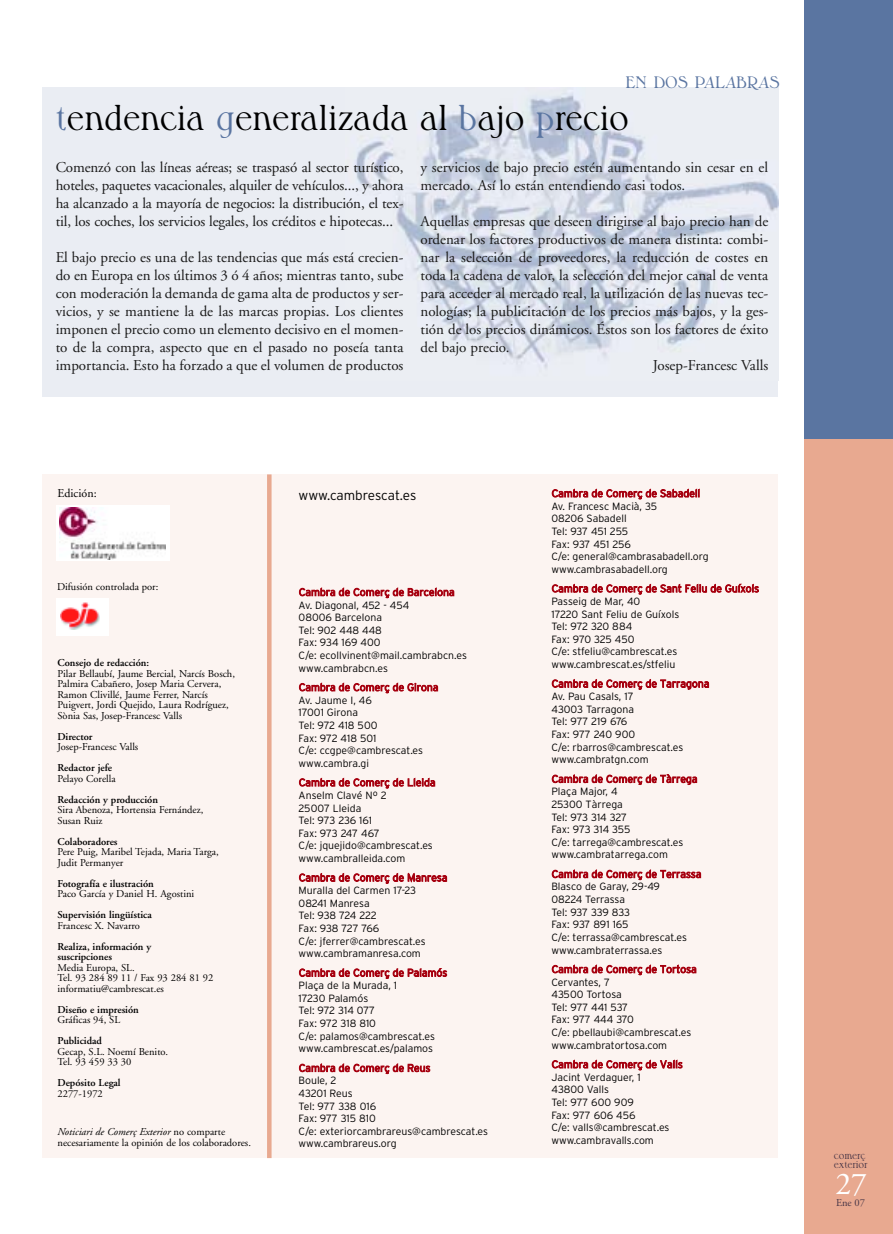
<style>
.page{position:relative;width:893px;height:1234px;background:#fff}
.page>*{position:absolute;margin:0;border:0;box-sizing:border-box;transform-origin:0 0}
.t1{font:36.6px "Cg Musketeer";color:#000}
.t2{font:31.65px "Adobe Garamond";color:#fff}
.t3{font:16.8px "Cg Musketeer";color:#5a75a1}
.t4{font:15px/18px "Adobe Garamond";color:#1a1a1a;text-align:justify}
.t5{font:300 13.5px "Interstate";letter-spacing:-.005em;color:#000}
.t6{font:12px "Adobe Garamond";color:#000}
.t7{font:300 10.5px/12.6px "Interstate";color:#000}
.t8{font:10.5px/10.5px "Adobe Garamond";color:#000}
.t9{font:300 10.5px "Interstate";color:#a6000f}
.t10{font:600 10.5px/10.5px "Adobe Garamond";color:#000}
.t11{font:10.5px/9px "Cg Musketeer";color:#473546}
.t12{font:10.5px "Adobe Garamond";color:#473546}
.s1{color:#5a75a1}
.s2{font-style:italic}
</style>
<div class="page">
<div style="left:804px;top:387px;width:89px;height:846px;background:#e8a990"></div>
<div style="left:43px;top:474px;width:735px;height:683px;background:#fcf4f1"></div>
<div style="left:43px;top:87px;width:735px;height:310px;background:#eaedf3"></div>
<img style="left:356px;top:93px;width:422px;height:275px">
<div style="left:804px;top:0;width:89px;height:438px;background:#5a75a1"></div>
<div style="left:56px;top:505px;width:113px;height:56px;background:#fff"></div>
<img style="left:59px;top:508px;width:107px;height:51px">
<div style="left:56px;top:598px;width:53px;height:37px;background:#fff"></div>
<img style="left:61px;top:602px;width:38px;height:27px">
<div style="left:267px;top:474px;width:5px;height:683px;background:#e8a990"></div>
<h3 class="t3" style="left:626px;top:72px;width:156px">EN DOS PALABRAS</h3>
<h1 class="t1" style="left:56px;top:96px;width:575px"><span class="s1">t</span>endencia <span class="s1">g</span>eneralizada al <span class="s1">b</span>ajo <span class="s1">p</span>recio</h1>
<p class="t4" style="left:56px;top:159px;width:349px">Comenzó con las líneas aéreas; se traspasó al sector turístico, hoteles, paquetes vacacionales, alquiler de vehículos..., y ahora ha alcanzado a la mayoría de negocios: la distribución, el tex&shy;til, los coches, los servicios legales, los créditos e hipotecas...</p>
<p class="t4" style="left:56px;top:249px;width:349px">El bajo precio es una de las tendencias que más está crecien&shy;do en Europa en los últimos 3 ó 4 años; mientras tanto, sube con moderación la demanda de gama alta de productos y ser&shy;vicios, y se mantiene la de las marcas propias. Los clientes imponen el precio como un elemento decisivo en el momen&shy;to de la compra, aspecto que en el pasado no poseía tanta importancia. Esto ha forzado a que el volumen de productos</p>
<h3 class="t4" style="left:420px;top:159px;width:349px">y servicios de bajo precio estén aumentando sin cesar en el mercado. Así lo están entendiendo casi todos.</h3>
<h3 class="t4" style="left:420px;top:213px;width:349px">Aquellas empresas que deseen dirigirse al bajo precio han de</h3>
<h3 class="t4" style="left:420px;top:231px;width:349px">ordenar los factores productivos de manera distinta: combi-</h3>
<h3 class="t4" style="left:420px;top:249px;width:349px">nar la selección de proveedores, la reducción de costes en</h3>
<h3 class="t4" style="left:420px;top:267px;width:349px">toda la cadena de valor, la selección del mejor canal de venta</h3>
<h3 class="t4" style="left:420px;top:285px;width:349px">para acceder al mercado real, la utilización de las nuevas tec-</h3>
<h3 class="t4" style="left:420px;top:303px;width:349px">nologías; la publicitación de los precios más bajos, y la ges-</h3>
<h3 class="t4" style="left:420px;top:321px;width:349px">tión de los precios dinámicos. Éstos son los factores de éxito</h3>
<h3 class="t4" style="left:420px;top:339px;width:91px">del bajo precio.</h3>
<h3 class="t4" style="left:653px;top:357px;width:117px">Josep-Francesc Valls</h3>
<p class="t6" style="left:58px;top:488px;width:41px">Edición:</p>
<p class="t8" style="left:57px;top:581px;width:103px">Difusión controlada por:</p>
<p class="t10" style="left:58px;top:658px;width:93px">Consejo de redacción:</p>
<p class="t8" style="left:58px;top:668px;width:179px">Pilar Bellaubí, Jaume Bercial, Narcís Bosch, Palmira Cabañero, Josep Maria Cervera, Ramon Clivillé, Jaume Ferrer, Narcís Puigvert, Jordi Quejido, Laura Rodríguez, Sònia Sas, Josep-Francesc Valls</p>
<p class="t10" style="left:58px;top:731px;width:37px">Director</p>
<p class="t8" style="left:58px;top:742px;width:82px">Josep-Francesc Valls</p>
<p class="t10" style="left:58px;top:763px;width:56px">Redactor jefe</p>
<p class="t8" style="left:58px;top:773px;width:60px">Pelayo Corella</p>
<p class="t10" style="left:58px;top:794px;width:102px">Redacción y producción</p>
<p class="t8" style="left:58px;top:805px;width:147px">Sira Abenoza, Hortensia Fernández,<br>Susan Ruiz</p>
<p class="t10" style="left:58px;top:836px;width:62px">Colaboradores</p>
<p class="t8" style="left:58px;top:847px;width:163px">Pere Puig, Maribel Tejada, Maria Targa,<br>Judit Permanyer</p>
<p class="t10" style="left:58px;top:878px;width:98px">Fotografía e ilustración</p>
<p class="t8" style="left:58px;top:889px;width:138px">Paco García y Daniel H. Agostini</p>
<p class="t10" style="left:58px;top:910px;width:96px">Supervisión lingüística</p>
<p class="t8" style="left:58px;top:920px;width:84px">Francesc X. Navarro</p>
<p class="t10" style="left:58px;top:941px;width:95px">Realiza, información y suscripciones</p>
<p class="t8" style="left:58px;top:962px;width:157px">Media Europa, SL.<br>Tel. 93 284 89 11 / Fax 93 284 81 92 informatiu@cambrescat.es</p>
<p class="t10" style="left:58px;top:1004px;width:83px">Diseño e impresión</p>
<p class="t8" style="left:58px;top:1015px;width:64px">Gráficas 94, SL</p>
<p class="t10" style="left:58px;top:1036px;width:46px">Publicidad</p>
<p class="t8" style="left:58px;top:1046px;width:112px">Gecap, S.L. Noemí Benito.<br>Tel. 93 459 33 30</p>
<p class="t10" style="left:58px;top:1078px;width:65px">Depósito Legal</p>
<p class="t8" style="left:58px;top:1088px;width:47px">2277-1972</p>
<p class="t8" style="left:58px;top:1127px;width:195px"><span class="s2">Noticiari de Comerç Exterior</span> no comparte necesariamente la opinión de los colaboradores.</p>
<p class="t5" style="left:299px;top:487px;width:119px">www.cambrescat.es</p>
<p class="t9" style="left:299px;top:586px;width:157px">Cambra de Comerç de Barcelona</p>
<p class="t7" style="left:299px;top:598px;width:170px">Av. Diagonal, 452 - 454<br>08006 Barcelona<br>Tel: 902 448 448<br>Fax: 934 169 400<br>C/e: ecollvinent@mail.cambrabcn.es www.cambrabcn.es</p>
<p class="t9" style="left:299px;top:681px;width:141px">Cambra de Comerç de Girona</p>
<p class="t7" style="left:299px;top:693px;width:126px">Av. Jaume I, 46<br>17001 Girona<br>Tel: 972 418 500<br>Fax: 972 418 501<br>C/e: ccgpe@cambrescat.es www.cambra.gi</p>
<p class="t9" style="left:299px;top:776px;width:138px">Cambra de Comerç de Lleida</p>
<p class="t7" style="left:299px;top:788px;width:136px">Anselm Clavé Nº 2<br>25007 Lleida<br>Tel: 973 236 161<br>Fax: 973 247 467<br>C/e: jquejido@cambrescat.es www.cambralleida.com</p>
<p class="t9" style="left:299px;top:871px;width:150px">Cambra de Comerç de Manresa</p>
<p class="t7" style="left:299px;top:883px;width:129px">Muralla del Carmen 17-23<br>08241 Manresa<br>Tel: 938 724 222<br>Fax: 938 727 766<br>C/e: jferrer@cambrescat.es www.cambramanresa.com</p>
<p class="t9" style="left:299px;top:966px;width:150px">Cambra de Comerç de Palamós</p>
<p class="t7" style="left:299px;top:979px;width:138px">Plaça de la Murada, 1<br>17230 Palamós<br>Tel: 972 314 077<br>Fax: 972 318 810<br>C/e: palamos@cambrescat.es www.cambrescat.es/palamos</p>
<p class="t9" style="left:299px;top:1061px;width:133px">Cambra de Comerç de Reus</p>
<p class="t7" style="left:299px;top:1074px;width:191px">Boule, 2<br>43201 Reus<br>Tel: 977 338 016<br>Fax: 977 315 810<br>C/e: exteriorcambrareus@cambrescat.es www.cambrareus.org</p>
<p class="t9" style="left:552px;top:487px;width:150px">Cambra de Comerç de Sabadell</p>
<p class="t7" style="left:551px;top:499px;width:159px">Av. Francesc Macià, 35<br>08206 Sabadell<br>Tel: 937 451 255<br>Fax: 937 451 256<br>C/e: general@cambrasabadell.org www.cambrasabadell.org</p>
<p class="t9" style="left:552px;top:582px;width:209px">Cambra de Comerç de Sant Feliu de Guíxols</p>
<p class="t7" style="left:551px;top:595px;width:129px">Passeig de Mar, 40<br>17220 Sant Feliu de Guíxols<br>Tel: 972 320 884<br>Fax: 970 325 450<br>C/e: stfeliu@cambrescat.es www.cambrescat.es/stfeliu</p>
<p class="t9" style="left:552px;top:677px;width:159px">Cambra de Comerç de Tarragona</p>
<p class="t7" style="left:551px;top:690px;width:133px">Av. Pau Casals, 17<br>43003 Tarragona<br>Tel: 977 219 676<br>Fax: 977 240 900<br>C/e: rbarros@cambrescat.es www.cambratgn.com</p>
<p class="t9" style="left:552px;top:772px;width:147px">Cambra de Comerç de Tàrrega</p>
<p class="t7" style="left:551px;top:785px;width:133px">Plaça Major, 4<br>25300 Tàrrega<br>Tel: 973 314 327<br>Fax: 973 314 355<br>C/e: tarrega@cambrescat.es www.cambratarrega.com</p>
<p class="t9" style="left:552px;top:867px;width:151px">Cambra de Comerç de Terrassa</p>
<p class="t7" style="left:551px;top:880px;width:137px">Blasco de Garay, 29-49<br>08224 Terrassa<br>Tel: 937 339 833<br>Fax: 937 891 165<br>C/e: terrassa@cambrescat.es www.cambraterrassa.es</p>
<p class="t9" style="left:552px;top:962px;width:147px">Cambra de Comerç de Tortosa</p>
<p class="t7" style="left:551px;top:975px;width:141px">Cervantes, 7<br>43500 Tortosa<br>Tel: 977 441 537<br>Fax: 977 444 370<br>C/e: pbellaubi@cambrescat.es www.cambratortosa.com</p>
<p class="t9" style="left:552px;top:1057px;width:133px">Cambra de Comerç de Valls</p>
<p class="t7" style="left:551px;top:1070px;width:120px">Jacint Verdaguer, 1<br>43800 Valls<br>Tel: 977 600 909<br>Fax: 977 606 456<br>C/e: valls@cambrescat.es www.cambravalls.com</p>
<p class="t11" style="left:834px;top:1150px;width:35px">comerç exterior</p>
<h2 class="t2" style="left:835px;top:1170px;width:33px">27</h2>
<p class="t12" style="left:836px;top:1198px;width:31px">Ene 07</p>
</div>
